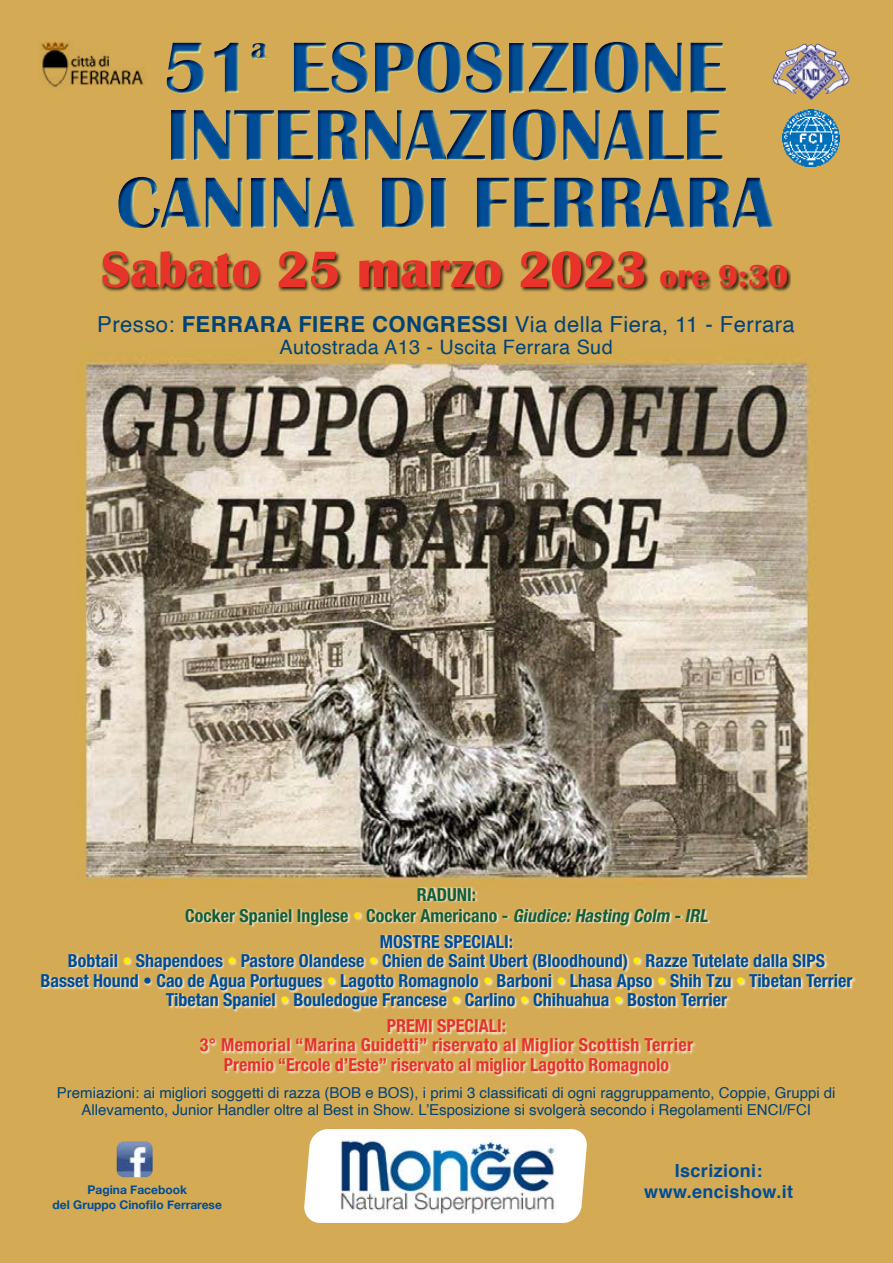
<style>
.page{position:relative;width:893px;height:1263px;background:#fff}
.page>*{position:absolute;margin:0;border:0;box-sizing:border-box;transform-origin:0 0}
.t1{font:700 75px "Britannic";color:#004d96}
.t2{font:700 52.95px "Britannic";color:#e7332a}
.t3{font:700 31.95px "Britannic";color:#004d96}
.t4{font:22.05px "Helvetica";letter-spacing:.02em;color:#004379}
.t5{font:19.8px "Helvetica";letter-spacing:.02em;color:#004379}
.t6{font:700 condensed 18px/19.5px "Helvetica Neue";color:#004d96;text-align:center}
.t7{font:700 condensed 18px/19.5px "Helvetica Neue";color:#e7332a;text-align:center}
.t8{font:700 condensed 18px/21.6px "Helvetica Neue";color:#155e3a;text-align:center}
.t9{font:700 18px/21.6px "Helvetica";letter-spacing:.02em;color:#004d96;text-align:center}
.t10{font:15px/16.5px "Helvetica";color:#004379;text-align:center}
.t11{font:700 12px/14.4px "Helvetica Neue";color:#004d96;text-align:center}
.s1{font-size:33px}
.s2{font-weight:700}
.s3{color:#ffe000}
.s4{font-style:italic}
.s5{color:#ffed00}
</style>
<div class="page">
<img style="left:0;top:0;width:893px;height:1263px">
<svg style="left:303px;top:1129px;width:285px;height:94px"></svg>
<img style="left:323px;top:1135px;width:245px;height:81px">
<div style="left:42px;top:887px;width:814px;height:190px;background:#fff;opacity:.75"></div>
<div style="left:119px;top:41px;width:657px;height:191px;background:#ffed00;opacity:.89"></div>
<div style="left:102px;top:251px;width:689px;height:41px;background:#000;opacity:.75"></div>
<img style="left:117px;top:1141px;width:36px;height:36px">
<img style="left:38px;top:42px;width:108px;height:47px">
<img style="left:772px;top:44px;width:78px;height:56px">
<img style="left:782px;top:109px;width:58px;height:58px">
<h1 class="t1" style="left:163px;top:25px;width:91px">51</h1>
<h3 class="t3" style="left:251px;top:30px;width:18px">a</h3>
<h1 class="t1" style="left:289px;top:25px;width:438px">ESPOSIZIONE</h1>
<h1 class="t1" style="left:167px;top:93px;width:558px">INTERNAZIONALE</h1>
<h1 class="t1" style="left:116px;top:160px;width:659px">CANINA DI FERRARA</h1>
<h2 class="t2" style="left:101px;top:240px;width:688px">Sabato 25 marzo 2023 <span class="s1">ore 9:30</span></h2>
<p class="t4" style="left:97px;top:307px;width:699px">Presso: <span class="s2">FERRARA FIERE CONGRESSI</span> Via della Fiera, 11 - Ferrara</p>
<p class="t5" style="left:279px;top:331px;width:335px">Autostrada A13 - Uscita Ferrara Sud</p>
<p class="t8" style="left:185px;top:883px;width:529px">RADUNI:<br>Cocker Spaniel Inglese <span class="s3">•</span> Cocker Americano - <span class="s4">Giudice:</span><span class="s4">Hasting Colm -IRL</span></p>
<p class="t6" style="left:40px;top:931px;width:814px">MOSTRE SPECIALI:<br>Bobtail <span class="s5">•</span> Shapendoes <span class="s5">•</span> Pastore Olandese <span class="s5">•</span> Chien de Saint Ubert (Bloodhound) <span class="s5">•</span> Razze Tutelate dalla SIPS<br>Basset Hound • Cao de Agua Portugues <span class="s5">•</span> Lagotto Romagnolo <span class="s5">•</span> Barboni <span class="s5">•</span> Lhasa Apso <span class="s5">•</span> Shih Tzu <span class="s5">•</span> Tibetan Terrier Tibetan Spaniel <span class="s5">•</span> Bouledogue Francese <span class="s5">•</span> Carlino <span class="s5">•</span> Chihuahua <span class="s5">•</span> Boston Terrier</p>
<p class="t7" style="left:200px;top:1015px;width:495px">PREMI SPECIALI:<br>3° Memorial “Marina Guidetti” riservato al Miglior Scottish Terrier<br>Premio “Ercole d’Este” riservato al miglior Lagotto Romagnolo</p>
<p class="t10" style="left:57px;top:1085px;width:780px">Premiazioni: ai migliori soggetti di razza (BOB e BOS), i primi 3 classificati di ogni raggruppamento, Coppie, Gruppi di<br>Allevamento, Junior Handler oltre al Best in Show. L’Esposizione si svolgerà secondo i Regolamenti ENCI/FCI</p>
<p class="t11" style="left:53px;top:1183px;width:171px">Pagina Facebook<br>del Gruppo Cinofilo Ferrarese</p>
<p class="t9" style="left:644px;top:1159px;width:150px">Iscrizioni: www.encishow.it</p>
</div>
